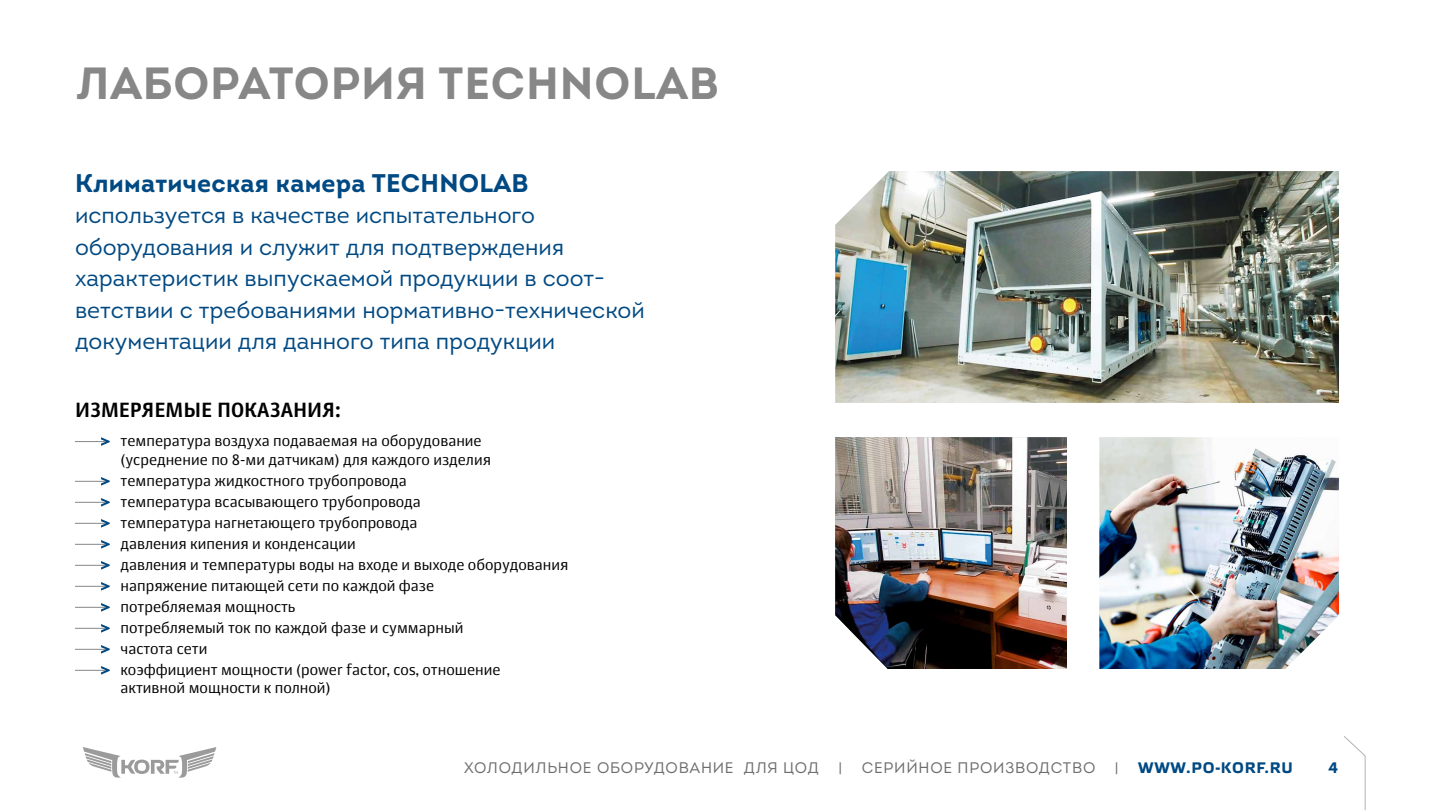
<style>
.page{position:relative;width:1440px;height:810px;background:#fff}
.page>*{position:absolute;margin:0;border:0;box-sizing:border-box;transform-origin:0 0}
.t1{font:700 45px "Intro";letter-spacing:.02em;color:#868786}
.t2{font:700 25.5px "Intro";letter-spacing:.01em;color:#004982}
.t3{font:23.25px/31.5px "Intro";color:#004982}
.t4{font:700 20.25px "Story";color:#000}
.t5{font:15.3px "Intro";letter-spacing:.05em;color:#6e6e6e}
.t6{font:700 15.3px "Etelka Text Pro";letter-spacing:.05em;color:#004982}
.t7{font:15px/21px "Story";color:#000}
</style>
<div class="page">
<svg style="left:1344px;top:736px;width:22px;height:74px"></svg>
<svg style="left:83px;top:747px;width:133px;height:31px"></svg>
<img style="left:835px;top:171px;width:504px;height:232px">
<hr style="left:75px;top:441px;width:34px;height:1px;background:#868786">
<svg style="left:101px;top:437px;width:9px;height:9px"></svg>
<hr style="left:75px;top:481px;width:34px;height:1px;background:#868786">
<svg style="left:101px;top:477px;width:9px;height:9px"></svg>
<hr style="left:75px;top:502px;width:34px;height:1px;background:#868786">
<svg style="left:101px;top:498px;width:9px;height:9px"></svg>
<hr style="left:75px;top:523px;width:34px;height:1px;background:#868786">
<svg style="left:101px;top:519px;width:9px;height:9px"></svg>
<hr style="left:75px;top:544px;width:34px;height:1px;background:#868786">
<svg style="left:101px;top:540px;width:9px;height:9px"></svg>
<hr style="left:75px;top:565px;width:34px;height:1px;background:#868786">
<svg style="left:101px;top:561px;width:9px;height:9px"></svg>
<hr style="left:75px;top:586px;width:34px;height:1px;background:#868786">
<svg style="left:101px;top:582px;width:9px;height:9px"></svg>
<hr style="left:75px;top:607px;width:34px;height:1px;background:#868786">
<svg style="left:101px;top:603px;width:9px;height:9px"></svg>
<hr style="left:75px;top:628px;width:34px;height:1px;background:#868786">
<svg style="left:101px;top:624px;width:9px;height:9px"></svg>
<hr style="left:75px;top:649px;width:34px;height:1px;background:#868786">
<svg style="left:101px;top:645px;width:9px;height:9px"></svg>
<hr style="left:75px;top:670px;width:34px;height:1px;background:#868786">
<svg style="left:101px;top:666px;width:9px;height:9px"></svg>
<img style="left:835px;top:437px;width:232px;height:232px">
<img style="left:1099px;top:437px;width:240px;height:232px">
<h1 class="t1" style="left:76px;top:55px;width:644px">ЛАБОРАТОРИЯ TECHNOLAB</h1>
<h2 class="t2" style="left:75px;top:166px;width:455px">Климатическая камера TECHNOLAB</h2>
<h3 class="t3" style="left:75px;top:199px;width:571px">используется в качестве испытательного оборудования и служит для подтверждения характеристик выпускаемой продукции в соот&shy;ветствии с требованиями нормативно-технической документации для данного типа продукции</h3>
<h3 class="t4" style="left:75px;top:398px;width:267px">ИЗМЕРЯЕМЫЕ ПОКАЗАНИЯ:</h3>
<p class="t7" style="left:121px;top:431px;width:372px;line-height:18.8px">температура воздуха подаваемая на оборудование (усреднение по 8-ми датчикам) для каждого изделия</p>
<p class="t7" style="left:121px;top:470px;width:449px">температура жидкостного трубопровода<br>температура всасывающего трубопровода<br>температура нагнетающего трубопровода<br>давления кипения и конденсации<br>давления и температуры воды на входе и выходе оборудования напряжение питающей сети по каждой фазе<br>потребляемая мощность<br>потребляемый ток по каждой фазе и суммарный<br>частота сети<br>коэффициент мощности (power factor, cos, отношение</p>
<p class="t7" style="left:121px;top:678px;width:211px">активной мощности к полной)</p>
<p class="t5" style="left:464px;top:758px;width:356px">ХОЛОДИЛЬНОЕ ОБОРУДОВАНИЕ ДЛЯ ЦОД</p>
<p class="t5" style="left:838px;top:758px;width:5px">|</p>
<p class="t5" style="left:862px;top:758px;width:235px">СЕРИЙНОЕ ПРОИЗВОДСТВО</p>
<p class="t5" style="left:1115px;top:758px;width:5px">|</p>
<p class="t6" style="left:1138px;top:759px;width:156px">WWW.PO-KORF.RU</p>
<p class="t6" style="left:1328px;top:759px;width:11px">4</p>
</div>
